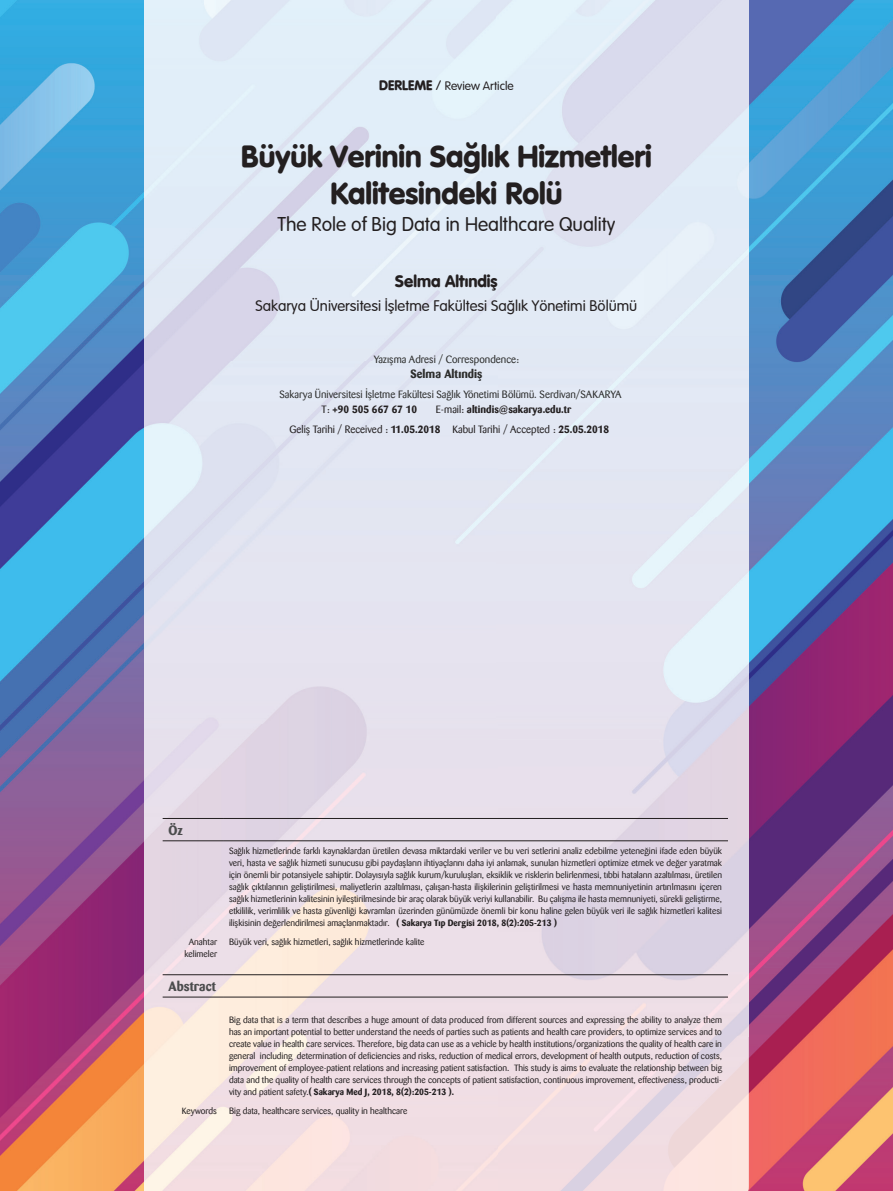
<style>
.page{position:relative;width:893px;height:1191px;background:#fff}
.page>*{position:absolute;margin:0;border:0;box-sizing:border-box;transform-origin:0 0}
.t1{font:900 30px/37.5px "Vag Rounded";color:#231f20;text-align:center}
.t2{font:300 19.5px "Vag Rounded";color:#231f20}
.t3{font:900 16.5px "Vag Rounded";color:#231f20}
.t4{font:300 15px "Vag Rounded";color:#231f20}
.t5{font:700 13.5px "Barmeno";color:#4b4c4d}
.t6{font:300 12px "Vag Rounded";color:#231f20}
.t7{font:700 12px "Barmeno";color:#2c2d2c}
.t8{font:10.5px/15px "Barmeno";color:#2c2d2c}
.t9{font:10.5px/20.1px "Barmeno";color:#231f20}
.t10{font:9px/12px "Barmeno";color:#231f20;text-align:justify}
.s1{font-weight:900;font-size:13.5px}
.s2{font-size:13.5px}
.s3{color:#231f20}
.s4{font-weight:700;color:#231f20}
.s5{font-weight:700}
</style>
<div class="page">
<img style="left:0;top:0;width:893px;height:1191px">
<img style="left:144px;top:0;width:604px;height:1191px">
<hr style="left:163px;top:818px;width:60px;height:1px;background:#231f20">
<hr style="left:223px;top:818px;width:505px;height:1px;background:#231f20">
<hr style="left:163px;top:840px;width:60px;height:1px;background:#231f20">
<hr style="left:223px;top:840px;width:505px;height:1px;background:#231f20">
<hr style="left:163px;top:974px;width:60px;height:1px;background:#231f20">
<hr style="left:223px;top:974px;width:505px;height:1px;background:#231f20">
<hr style="left:163px;top:996px;width:60px;height:1px;background:#231f20">
<hr style="left:223px;top:996px;width:505px;height:1px;background:#231f20">
<h3 class="t6" style="left:379px;top:79px;width:136px"><span class="s1">DERLEME</span> <span class="s2">/</span> Review Article</h3>
<h1 class="t1" style="left:241px;top:136px;width:412px">Büyük Verinin Sağlık Hizmetleri<br>Kalitesindeki Rolü</h1>
<h2 class="t2" style="left:277px;top:213px;width:340px">The Role of Big Data in Healthcare Quality</h2>
<h3 class="t3" style="left:395px;top:271px;width:104px">Selma Altındiş</h3>
<h3 class="t4" style="left:256px;top:297px;width:383px">Sakarya Üniversitesi İşletme Fakültesi Sağlık Yönetimi Bölümü</h3>
<p class="t8" style="left:374px;top:352px;width:147px">Yazışma Adresi / Correspondence:</p>
<h3 class="t7" style="left:411px;top:366px;width:73px">Selma Altındiş</h3>
<p class="t8" style="left:322px;top:387px;width:301px;text-indent:-42px">Sakarya Üniversitesi İşletme Fakültesi Sağlık Yönetimi Bölümü. Serdivan/SAKARYA<br><span class="s3">T:</span> <span class="s4">+90 505 667 67 10</span></p>
<p class="t9" style="left:289px;top:399px;width:321px;text-indent:146px">E-mail: <span class="s5">altindis@sakarya.edu.tr<br></span>Geliş Tarihi / Received : <span class="s5">11.05.2018</span> Kabul Tarihi / Accepted : <span class="s5">25.05.2018</span></p>
<h3 class="t5" style="left:169px;top:822px;width:16px">Öz</h3>
<p class="t10" style="left:229px;top:844px;width:494px">Sağlık hizmetlerinde farklı kaynaklardan üretilen devasa miktardaki veriler ve bu veri setlerini analiz edebilme yeteneğini ifade eden büyük veri, hasta ve sağlık hizmeti sunucusu gibi paydaşların ihtiyaçlarını daha iyi anlamak, sunulan hizmetleri optimize etmek ve değer yaratmak için önemli bir potansiyele sahiptir. Dolayısıyla sağlık kurum/kuruluşları, eksiklik ve risklerin belirlenmesi, tıbbi hataların azaltılması, üretilen sağlık çıktılarının geliştirilmesi, maliyetlerin azaltılması, çalışan-hasta ilişkilerinin geliştirilmesi ve hasta memnuniyetinin artırılmasını içeren sağlık hizmetlerinin kalitesinin iyileştirilmesinde bir araç olarak büyük veriyi kullanabilir. Bu çalışma ile hasta memnuniyeti, sürekli geliştirme, etkililik, verimlilik ve hasta güvenliği kavramları üzerinden günümüzde önemli bir konu haline gelen büyük veri ile sağlık hizmetleri kalitesi ilişkisinin değerlendirilmesi amaçlanmaktadır. <span class="s5">( Sakarya Tıp Dergisi 2018, 8(2):205-213 )</span></p>
<p class="t10" style="left:184px;top:935px;width:34px;text-align:center">Anahtar kelimeler</p>
<p class="t10" style="left:229px;top:935px;width:197px">Büyük veri, sağlık hizmetleri, sağlık hizmetlerinde kalite</p>
<h3 class="t5" style="left:169px;top:978px;width:49px">Abstract</h3>
<p class="t10" style="left:229px;top:1013px;width:494px">Big data that is a term that describes a huge amount of data produced from different sources and expressing the ability to analyze them has an important potential to better understand the needs of parties such as patients and health care providers, to optimize services and to create value in health care services. Therefore, big data can use as a vehicle by health institutions/organizations the quality of health care in general including determination of deficiencies and risks, reduction of medical errors, development of health outputs, reduction of costs, improvement of employee-patient relations and increasing patient satisfaction. This study is aims to evaluate the relationship between big data and the quality of health care services through the concepts of patient satisfaction, continuous improvement, effectiveness, producti&shy;vity and patient safety.<span class="s5">( Sakarya Med J, 2018, 8(2):205-213 ).</span></p>
<p class="t10" style="left:182px;top:1104px;width:37px">Keywords</p>
<p class="t10" style="left:229px;top:1104px;width:180px">Big data, healthcare services, quality in healthcare</p>
</div>
